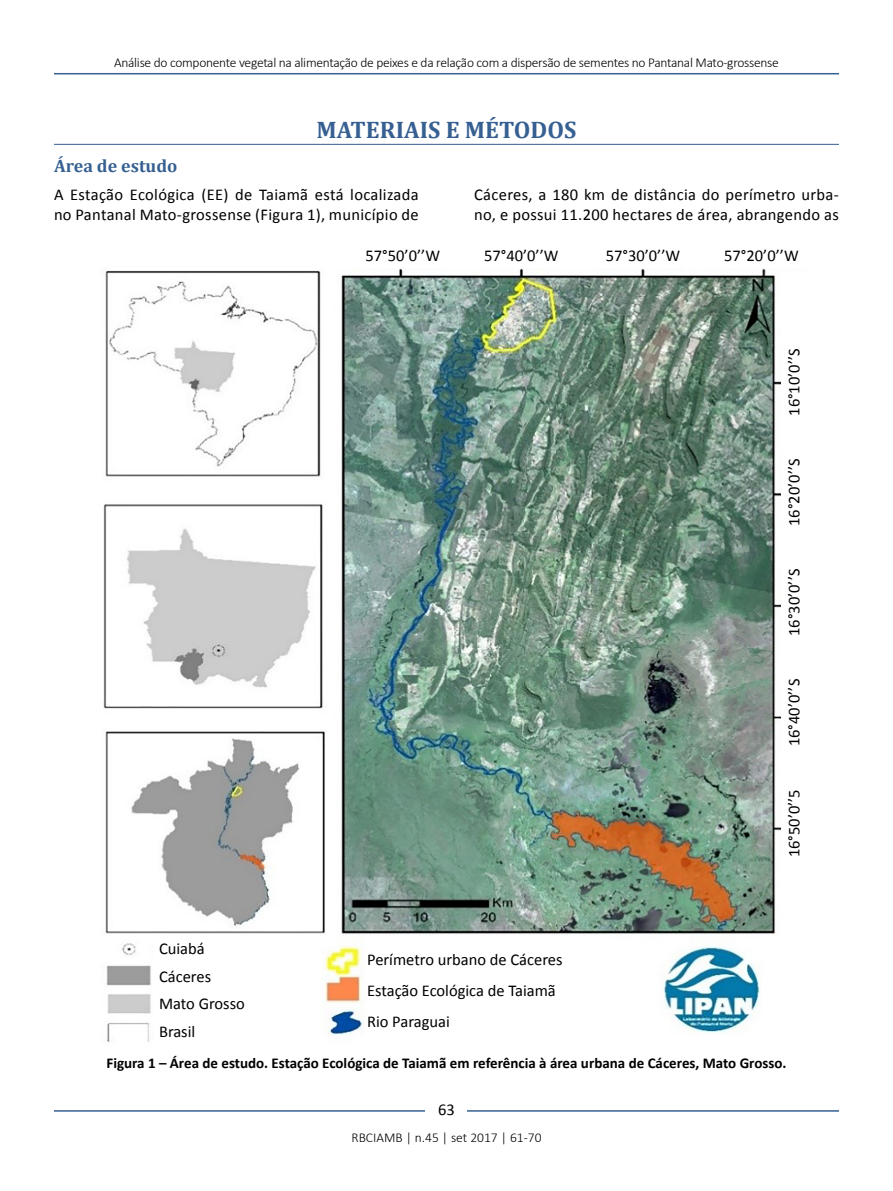
<style>
.page{position:relative;width:893px;height:1191px;background:#fff}
.page>*{position:absolute;margin:0;border:0;box-sizing:border-box;transform-origin:0 0}
.t1{font:700 24px "Cambria";color:#365f92}
.t2{font:700 18px "Cambria";color:#365f92}
.t3{font:16.5px/19.5px "Calibri";letter-spacing:.01em;color:#000}
.t4{font:700 15px "Calibri";color:#000}
.t5{font:300 13.5px "Calibri";letter-spacing:-.02em;color:#000}
.t6{font:300 13.5px "Calibri";color:#000}
</style>
<div class="page">
<hr style="left:54px;top:73px;width:785px;height:1px;background:#365f92">
<hr style="left:54px;top:1110px;width:785px;height:1px;background:#365f92">
<div style="left:426px;top:1096px;width:41px;height:26px;background:#fff"></div>
<hr style="left:54px;top:144px;width:785px;height:1px;background:#365f92">
<img style="left:103px;top:268px;width:678px;height:774px">
<div style="left:153px;top:938px;width:109px;height:107px;background:#fff"></div>
<div style="left:367px;top:936px;width:239px;height:106px;background:#fff"></div>
<p class="t5" style="left:114px;top:54px;width:666px">Análise do componente vegetal na alimentação de peixes e da relação com a dispersão de sementes no Pantanal Mato-grossense</p>
<h1 class="t1" style="left:317px;top:113px;width:261px">MATERIAIS E MÉTODOS</h1>
<p class="t2" style="left:54px;top:153px;width:125px">Área de estudo</p>
<p class="t3" style="left:54px;top:185px;width:366px">A Estação Ecológica (EE) de Taiamã está localizada no Pantanal Mato-grossense (Figura 1), município de</p>
<p class="t3" style="left:474px;top:185px;width:366px">Cáceres, a 180 km de distância do perímetro urba&shy;no, e possui 11.200 hectares de área, abrangendo as</p>
<p class="t3" style="left:366px;top:245px;width:76px">57°50’0’’W</p>
<p class="t3" style="left:484px;top:245px;width:76px">57°40’0’’W</p>
<p class="t3" style="left:606px;top:245px;width:76px">57°30’0’’W</p>
<p class="t3" style="left:724px;top:245px;width:76px">57°20’0’’W</p>
<p class="t3" style="left:784px;top:416px;width:69px;rotate:-90deg">16°10’0’’S</p>
<p class="t3" style="left:784px;top:526px;width:69px;rotate:-90deg">16°20’0’’S</p>
<p class="t3" style="left:784px;top:636px;width:69px;rotate:-90deg">16°30’0’’S</p>
<p class="t3" style="left:784px;top:746px;width:69px;rotate:-90deg">16°40’0’’S</p>
<p class="t3" style="left:159px;top:938px;width:47px">Cuiabá</p>
<p class="t3" style="left:159px;top:966px;width:54px">Cáceres</p>
<p class="t3" style="left:159px;top:990px;width:87px;line-height:27.8px">Mato Grosso<br>Brasil</p>
<p class="t3" style="left:367px;top:944px;width:197px;line-height:31px">Perímetro urbano de Cáceres<br>Estação Ecológica de Taiamã<br>Rio Paraguai</p>
<p class="t3" style="left:784px;top:857px;width:70px;rotate:-90deg">16°50’0’’5</p>
<p class="t4" style="left:106px;top:1053px;width:681px">Figura 1 – Área de estudo. Estação Ecológica de Taiamã em referência à área urbana de Cáceres, Mato Grosso.</p>
<p class="t3" style="left:438px;top:1100px;width:18px">63</p>
<p class="t6" style="left:351px;top:1129px;width:192px">RBCIAMB | n.45 | set 2017 | 61-70</p>
</div>
